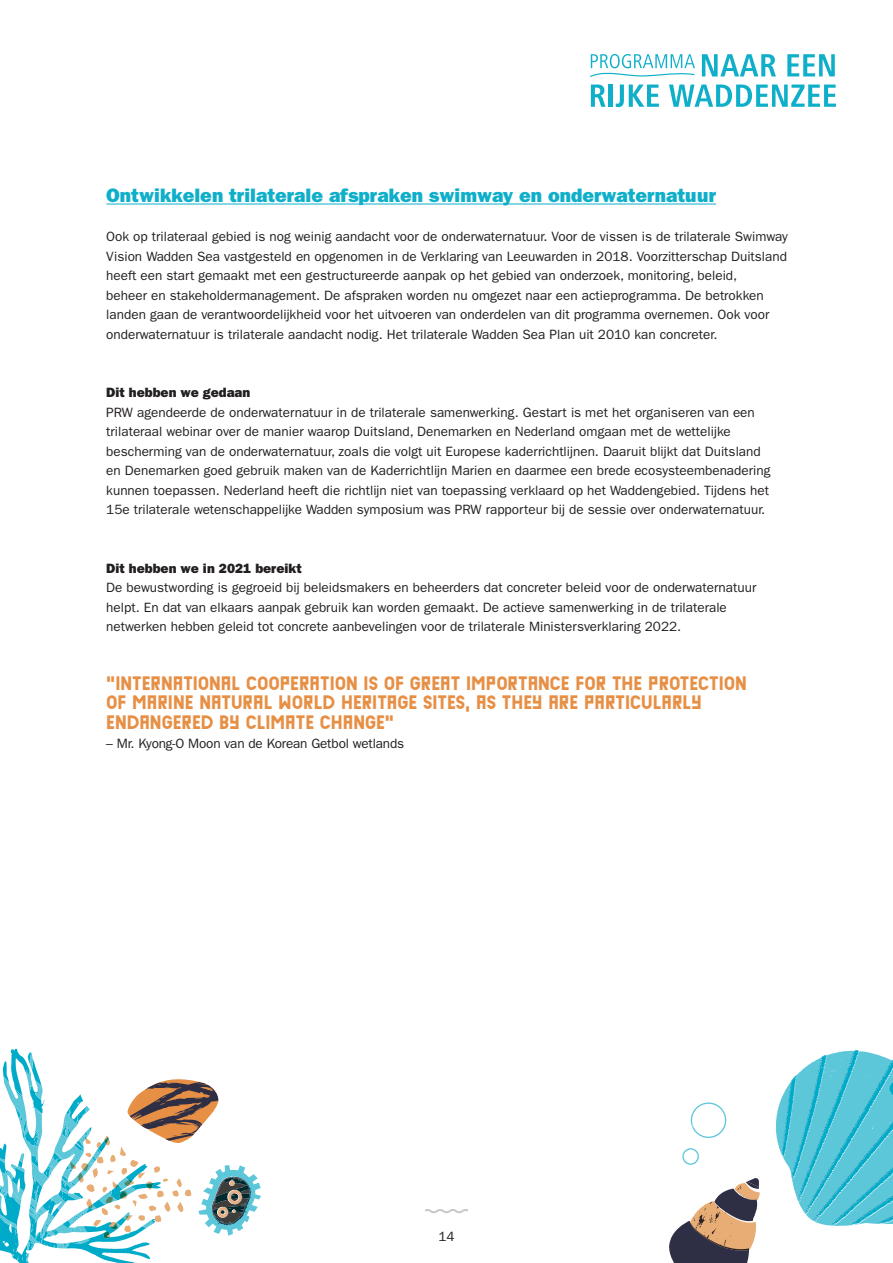
<style>
.page{position:relative;width:893px;height:1263px;background:#fff}
.page>*{position:absolute;margin:0;border:0;box-sizing:border-box;transform-origin:0 0}
.t1{font:19.5px/19.5px "Stormvloed Schiedam";color:#e68f45}
.Tussenkop_voor_inhou{font:19.5px "ITC Franklin Gothic Std Hvy";color:#0fafca}
.Celstijl{font:13.5px/19.5px "ITC Franklin Gothic Std";color:#231f20}
.s1{font-family:"ITC Franklin Gothic Std Hvy"}
</style>
<div class="page">
<svg style="left:702px;top:54px;width:74px;height:22px"></svg>
<svg style="left:787px;top:54px;width:48px;height:22px"></svg>
<svg style="left:591px;top:85px;width:14px;height:22px"></svg>
<hr style="left:609px;top:85px;width:4px;height:22px;background:#0fafca">
<svg style="left:616px;top:85px;width:43px;height:22px"></svg>
<svg style="left:669px;top:85px;width:167px;height:22px"></svg>
<svg style="left:590px;top:54px;width:105px;height:23px"></svg>
<svg style="left:425px;top:1209px;width:43px;height:5px"></svg>
<hr style="left:106px;top:204px;width:610px;height:1px;background:#0fafca">
<svg style="left:776px;top:1049px;width:117px;height:177px;background:#6cccdd"></svg>
<svg style="left:669px;top:1102px;width:91px;height:161px"></svg>
<svg style="left:0;top:1049px;width:261px;height:214px"></svg>
<h3 class="Tussenkop_voor_inhou" style="left:106px;top:184px;width:611px">Ontwikkelen trilaterale afspraken swimway en onderwaternatuur</h3>
<p class="Celstijl" style="left:106px;top:227px;width:683px">Ook op trilateraal gebied is nog weinig aandacht voor de onderwaternatuur. Voor de vissen is de trilaterale Swimway Vision Wadden Sea vastgesteld en opgenomen in de Verklaring van Leeuwarden in 2018. Voorzitterschap Duitsland heeft een start gemaakt met een gestructureerde aanpak op het gebied van onderzoek, monitoring, beleid,<br>beheer en stakeholdermanagement. De afspraken worden nu omgezet naar een actieprogramma. De betrokken landen gaan de verantwoordelijkheid voor het uitvoeren van onderdelen van dit programma overnemen. Ook voor onderwaternatuur is trilaterale aandacht nodig. Het trilaterale Wadden Sea Plan uit 2010 kan concreter.</p>
<p class="Celstijl" style="left:106px;top:383px;width:666px"><span class="s1">Dit hebben we gedaan<br></span>PRW agendeerde de onderwaternatuur in de trilaterale samenwerking. Gestart is met het organiseren van een trilateraal webinar over de manier waarop Duitsland, Denemarken en Nederland omgaan met de wettelijke bescherming van de onderwaternatuur, zoals die volgt uit Europese kaderrichtlijnen. Daaruit blijkt dat Duitsland en Denemarken goed gebruik maken van de Kaderrichtlijn Marien en daarmee een brede ecosysteembenadering kunnen toepassen. Nederland heeft die richtlijn niet van toepassing verklaard op het Waddengebied. Tijdens het 15e trilaterale wetenschappelijke Wadden symposium was PRW rapporteur bij de sessie over onderwaternatuur.</p>
<p class="Celstijl" style="left:106px;top:558px;width:652px"><span class="s1">Dit hebben we in 2021 bereikt<br></span>De bewustwording is gegroeid bij beleidsmakers en beheerders dat concreter beleid voor de onderwaternatuur helpt. En dat van elkaars aanpak gebruik kan worden gemaakt. De actieve samenwerking in de trilaterale netwerken hebben geleid tot concrete aanbevelingen voor de trilaterale Ministersverklaring 2022.</p>
<p class="t1" style="left:106px;top:674px;width:642px">“INTERNATIONAL COOPERATION IS OF GREAT IMPORTANCE FOR THE PROTECTION<br>OF MARINE NATURAL WORLD HERITAGE SITES, AS THEY ARE PARTICULARLY<br>ENDANGERED BY CLIMATE CHANGE”</p>
<p class="Celstijl" style="left:106px;top:734px;width:299px">– Mr. Kyong-O Moon van de Korean Getbol wetlands</p>
<p class="Celstijl" style="left:438px;top:1226px;width:18px">14</p>
</div>
